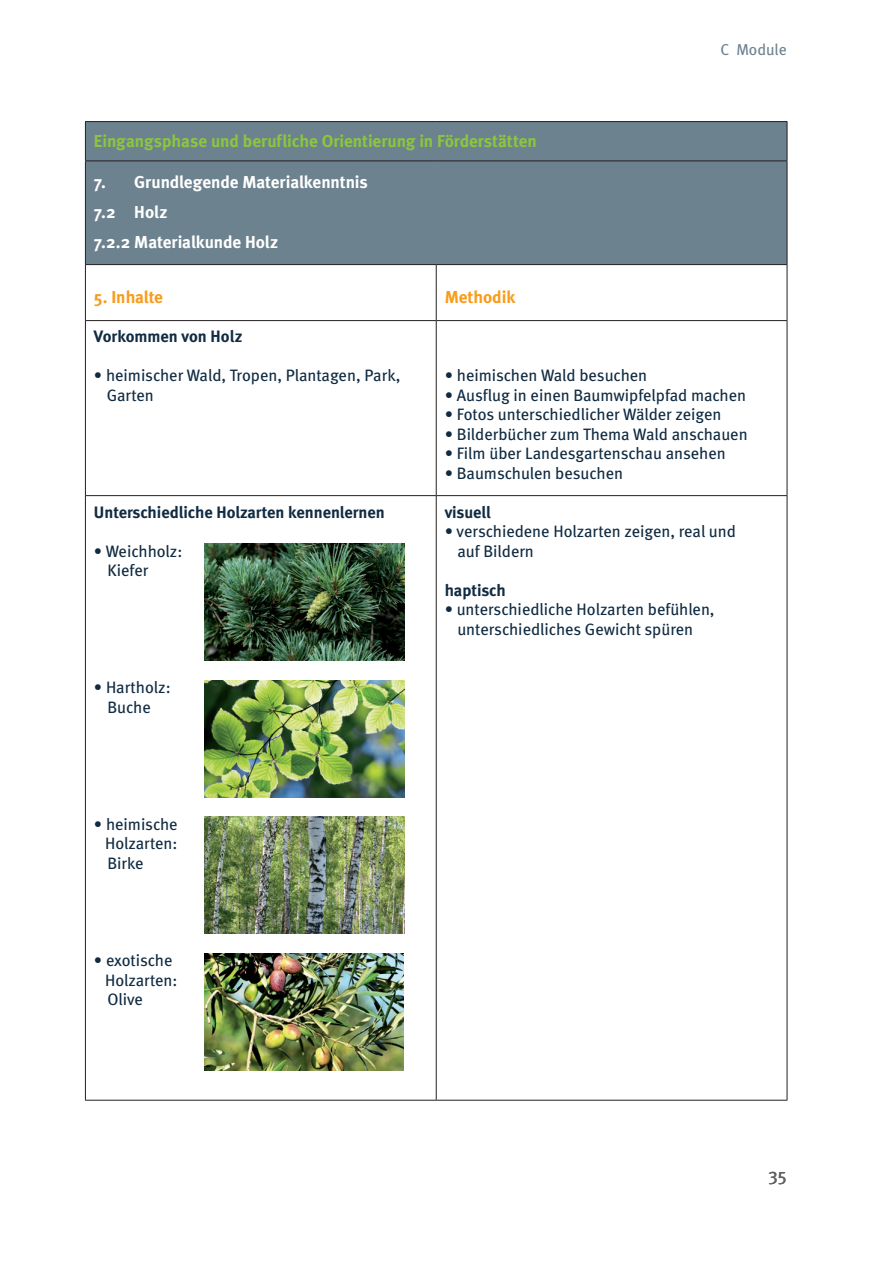
<style>
.page{position:relative;width:893px;height:1263px;background:#fff}
.page>*{position:absolute;margin:0;border:0;box-sizing:border-box;transform-origin:0 0}
.t1{font:18px "Meta Book Caps";color:#636366}
.t2{font:700 17.25px/30px "Meta";letter-spacing:-.005em;color:#fff}
.t3{font:700 17.25px "Meta";letter-spacing:-.005em;color:#8bc63e}
.t4{font:700 17.25px "Meta";color:#f89c1c}
.t5{font:16.5px/19.5px "Meta";color:#102b42}
.t6{font:700 16.5px "Meta";color:#102b42}
.t7{font:15.75px "Meta";color:#6d828f}
</style>
<div class="page">
<div style="left:86px;top:122px;width:701px;height:142px;background:#6d828f"></div>
<hr style="left:85px;top:121px;width:351px;height:1px;background:#231f20">
<hr style="left:85px;top:122px;width:1px;height:39px;background:#231f20">
<hr style="left:436px;top:121px;width:351px;height:1px;background:#231f20">
<hr style="left:787px;top:122px;width:1px;height:39px;background:#231f20">
<hr style="left:85px;top:161px;width:351px;height:1px;background:#231f20">
<hr style="left:85px;top:161px;width:1px;height:103px;background:#231f20">
<hr style="left:436px;top:161px;width:351px;height:1px;background:#231f20">
<hr style="left:787px;top:161px;width:1px;height:103px;background:#231f20">
<hr style="left:85px;top:264px;width:351px;height:1px;background:#231f20">
<hr style="left:436px;top:264px;width:351px;height:1px;background:#231f20">
<hr style="left:85px;top:265px;width:1px;height:55px;background:#231f20">
<hr style="left:436px;top:265px;width:1px;height:55px;background:#231f20">
<hr style="left:787px;top:265px;width:1px;height:55px;background:#231f20">
<hr style="left:85px;top:320px;width:351px;height:1px;background:#231f20">
<hr style="left:85px;top:321px;width:1px;height:174px;background:#231f20">
<hr style="left:436px;top:320px;width:351px;height:1px;background:#231f20">
<hr style="left:436px;top:321px;width:1px;height:174px;background:#231f20">
<hr style="left:787px;top:321px;width:1px;height:174px;background:#231f20">
<hr style="left:85px;top:495px;width:351px;height:1px;background:#231f20">
<hr style="left:85px;top:496px;width:1px;height:604px;background:#231f20">
<hr style="left:436px;top:495px;width:351px;height:1px;background:#231f20">
<hr style="left:436px;top:496px;width:1px;height:604px;background:#231f20">
<hr style="left:787px;top:496px;width:1px;height:604px;background:#231f20">
<hr style="left:85px;top:1100px;width:351px;height:1px;background:#231f20">
<hr style="left:436px;top:1100px;width:351px;height:1px;background:#231f20">
<img style="left:204px;top:543px;width:200px;height:117px">
<img style="left:204px;top:680px;width:200px;height:117px">
<img style="left:204px;top:816px;width:200px;height:117px">
<img style="left:204px;top:953px;width:200px;height:117px">
<p class="t7" style="left:721px;top:40px;width:68px">C Module</p>
<p class="t3" style="left:94px;top:130px;width:444px">Eingangsphase und berufliche Orientierung in Förderstätten</p>
<p class="t2" style="left:94px;top:166px;width:275px">7. Grundlegende Materialkenntnis<br>7.2 Holz<br>7.2.2 Materialkunde Holz</p>
<p class="t4" style="left:94px;top:286px;width:71px">5. Inhalte</p>
<p class="t4" style="left:445px;top:286px;width:72px">Methodik</p>
<p class="t6" style="left:94px;top:326px;width:150px">Vorkommen von Holz</p>
<p class="t5" style="left:107px;top:365px;width:295px;text-indent:-13px">• heimischer Wald, Tropen, Plantagen, Park,<br>Garten</p>
<p class="t5" style="left:445px;top:365px;width:204px">• heimischen Wald besuchen</p>
<p class="t5" style="left:445px;top:385px;width:303px">• Ausflug in einen Baumwipfelpfad machen</p>
<p class="t5" style="left:445px;top:404px;width:278px">• Fotos unterschiedlicher Wälder zeigen</p>
<p class="t5" style="left:445px;top:424px;width:304px">• Bilderbücher zum Thema Wald anschauen</p>
<p class="t5" style="left:445px;top:443px;width:283px">• Film über Landesgartenschau ansehen</p>
<p class="t5" style="left:445px;top:463px;width:180px">• Baumschulen besuchen</p>
<p class="t6" style="left:94px;top:501px;width:292px">Unterschiedliche Holzarten kennenlernen</p>
<p class="t5" style="left:107px;top:541px;width:77px;text-indent:-13px">• Weichholz:<br>Kiefer</p>
<p class="t5" style="left:94px;top:677px;width:78px;text-align:center">• Hartholz:<br>Buche</p>
<p class="t5" style="left:105px;top:814px;width:74px;text-align:justify;text-indent:-11px">• heimische Holzarten:<br>Birke</p>
<p class="t5" style="left:105px;top:950px;width:74px;text-indent:-11px">• exotische<br>Holzarten:<br>Olive</p>
<p class="t6" style="left:445px;top:501px;width:47px">visuell</p>
<p class="t5" style="left:457px;top:521px;width:280px;text-indent:-13px">• verschiedene Holzarten zeigen, real und auf Bildern</p>
<p class="t6" style="left:445px;top:579px;width:62px">haptisch</p>
<p class="t5" style="left:445px;top:599px;width:271px;text-align:center">• unterschiedliche Holzarten befühlen, unterschiedliches Gewicht spüren</p>
<p class="t1" style="left:768px;top:1163px;width:20px">35</p>
</div>
